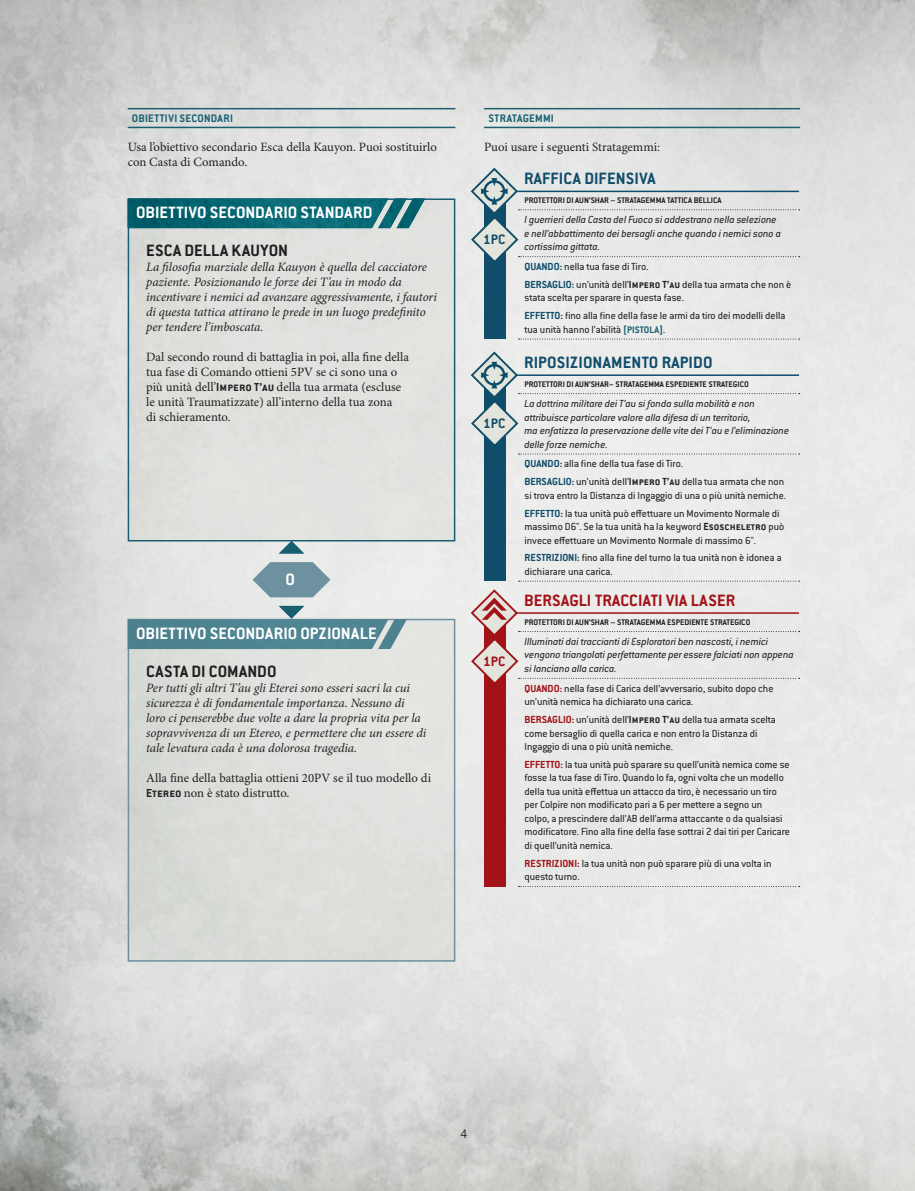
<style>
.page{position:relative;width:915px;height:1191px;background:#fff}
.page>*{position:absolute;margin:0;border:0;box-sizing:border-box;transform-origin:0 0}
.t1{font:700 18px "Conduit ITC Std";letter-spacing:.005em;color:#fff}
.t2{font:700 18px "Conduit ITC Std";letter-spacing:.01em;color:#0f4d6b}
.t3{font:700 18px "Conduit ITC Std";letter-spacing:.015em;color:#231f20}
.t4{font:700 18px "Conduit ITC Std";letter-spacing:.01em;color:#a21217}
.t5{font:700 15px "Conduit ITC Std";letter-spacing:.005em;color:#0f4d6b}
.t6{font:700 15px "Conduit ITC Std";color:#a21217}
.t7{font:300 13.5px "Conduit ITC Std";color:#231f20}
.t8{font:italic 12.75px/15px "Minion Pro";letter-spacing:-.005em;color:#231f20}
.t9{font:12.75px/15px "Minion Pro";color:#231f20}
.t10{font:700 12px "Conduit ITC Std";letter-spacing:.02em;color:#186071}
.t11{font:11.25px/13.5px "Conduit ITC Std";color:#231f20}
.t12{font:italic 11.25px/13.5px "Conduit ITC Std";color:#231f20}
.t13{font:700 9px "Conduit ITC Std";color:#231f20}
.s1{font-family:"Conduit ITC Std";font-weight:700}
.s2{font-weight:700;color:#0f4d6b}
.s3{font-weight:700}
.s4{font-weight:700;font-size:10.5px;color:#186071}
.s5{font-weight:700;color:#a21217}
</style>
<div class="page">
<img style="left:0;top:0;width:914px;height:1191px">
<hr style="left:484px;top:127px;width:315px;height:1px;background:#186071">
<hr style="left:484px;top:108px;width:315px;height:1px;background:#186071">
<div style="left:484px;top:191px;width:21px;height:148px;background:#0f4d6b"></div>
<svg style="left:518px;top:339px;width:281px;height:1px"></svg>
<div style="left:484px;top:375px;width:21px;height:206px;background:#0f4d6b"></div>
<svg style="left:518px;top:581px;width:281px;height:1px"></svg>
<div style="left:484px;top:613px;width:21px;height:273px;background:#a21217"></div>
<svg style="left:518px;top:886px;width:281px;height:1px"></svg>
<svg style="left:469px;top:166px;width:330px;height:98px"></svg>
<svg style="left:469px;top:350px;width:330px;height:104px"></svg>
<svg style="left:469px;top:588px;width:330px;height:98px"></svg>
<hr style="left:128px;top:127px;width:327px;height:1px;background:#186071">
<hr style="left:128px;top:108px;width:327px;height:1px;background:#186071">
<div style="left:128px;top:199px;width:326px;height:342px;background:#dfe2de"></div>
<div style="left:128px;top:198px;width:327px;height:343px;border:2px solid #186071"></div>
<div style="left:128px;top:619px;width:326px;height:342px;background:#dedfdb"></div>
<div style="left:128px;top:619px;width:327px;height:342px;border:2px solid #6d919f"></div>
<img style="left:128px;top:198px;width:297px;height:30px">
<svg style="left:128px;top:541px;width:278px;height:108px"></svg>
<p class="t10" style="left:132px;top:111px;width:103px">OBIETTIVI SECONDARI</p>
<p class="t9" style="left:128px;top:140px;width:311px">Usa l’obiettivo secondario Esca della Kauyon. Puoi sostituirlo con Casta di Comando.</p>
<h1 class="t1" style="left:136px;top:202px;width:238px">OBIETTIVO SECONDARIO STANDARD</h1>
<h1 class="t3" style="left:146px;top:240px;width:143px">ESCA DELLA KAUYON</h1>
<p class="t8" style="left:146px;top:260px;width:292px">La filosofia marziale della Kauyon è quella del cacciatore paziente. Posizionando le forze dei T’au in modo da incentivare i nemici ad avanzare aggressivamente, i fautori di questa tattica attirano le prede in un luogo predefinito per tendere l’imboscata.</p>
<p class="t9" style="left:146px;top:350px;width:264px">Dal secondo round di battaglia in poi, alla fine della tua fase di Comando ottieni 5PV se ci sono una o più unità dell’<span class="s1">Impero T’au</span> della tua armata (escluse le unità Traumatizzate) all’interno della tua zona<br>di schieramento.</p>
<h1 class="t1" style="left:285px;top:569px;width:11px">O</h1>
<h1 class="t1" style="left:136px;top:622px;width:242px">OBIETTIVO SECONDARIO OPZIONALE</h1>
<h1 class="t3" style="left:146px;top:660px;width:132px">CASTA DI COMANDO</h1>
<p class="t8" style="left:146px;top:680px;width:281px">Per tutti gli altri T’au gli Eterei sono esseri sacri la cui sicurezza è di fondamentale importanza. Nessuno di loro ci penserebbe due volte a dare la propria vita per la sopravvivenza di un Etereo, e permettere che un essere di tale levatura cada è una dolorosa tragedia.</p>
<p class="t9" style="left:146px;top:770px;width:286px">Alla fine della battaglia ottieni 20PV se il tuo modello di<br><span class="s1">Etereo</span> non è stato distrutto.</p>
<p class="t10" style="left:488px;top:111px;width:67px">STRATAGEMMI</p>
<p class="t9" style="left:484px;top:140px;width:177px">Puoi usare i seguenti Stratagemmi:</p>
<h1 class="t2" style="left:524px;top:168px;width:133px">RAFFICA DIFENSIVA</h1>
<p class="t13" style="left:524px;top:195px;width:198px">PROTETTORI DI AUN’SHAR – STRATAGEMMA TATTICA BELLICA</p>
<p class="t12" style="left:524px;top:213px;width:258px">I guerrieri della Casta del Fuoco si addestrano nella selezione e nell’abbattimento dei bersagli anche quando i nemici sono a cortissima gittata.</p>
<p class="t11" style="left:524px;top:257px;width:268px;line-height:17.7px"><span class="s2">QUANDO:</span> nella tua fase di Tiro.<br><span class="s2">BERSAGLIO:</span> un’unità dell’<span class="s3">Impero T’au</span> della tua armata che non è</p>
<p class="t11" style="left:524px;top:289px;width:262px;line-height:17.7px">stata scelta per sparare in questa fase.<br><span class="s2">EFFETTO:</span> fino alla fine della fase le armi da tiro dei modelli della</p>
<p class="t11" style="left:524px;top:322px;width:142px">tua unità hanno l’abilità <span class="s4">[PISTOLA]</span>.</p>
<h1 class="t2" style="left:524px;top:351px;width:190px">RIPOSIZIONAMENTO RAPIDO</h1>
<p class="t13" style="left:524px;top:379px;width:226px">PROTETTORI DI AUN’SHAR– STRATAGEMMA ESPEDIENTE STRATEGICO</p>
<p class="t12" style="left:524px;top:396px;width:266px">La dottrina militare dei T’au si fonda sulla mobilità e non attribuisce particolare valore alla difesa di un territorio,<br>ma enfatizza la preservazione delle vite dei T’au e l’eliminazione delle forze nemiche.</p>
<p class="t11" style="left:524px;top:455px;width:261px;line-height:17.7px"><span class="s2">QUANDO:</span> alla fine della tua fase di Tiro.<br><span class="s2">BERSAGLIO:</span> un’unità dell’<span class="s3">Impero T’au</span> della tua armata che non</p>
<p class="t11" style="left:524px;top:486px;width:263px;line-height:17.7px">si trova entro la Distanza di Ingaggio di una o più unità nemiche.<br><span class="s2">EFFETTO:</span> la tua unità può effettuare un Movimento Normale di</p>
<p class="t11" style="left:524px;top:519px;width:261px">massimo D6". Se la tua unità ha la keyword <span class="s3">Esoscheletro</span> può invece effettuare un Movimento Normale di massimo 6".</p>
<p class="t11" style="left:524px;top:550px;width:259px"><span class="s2">RESTRIZIONI:</span> fino alla fine del turno la tua unità non è idonea a dichiarare una carica.</p>
<h1 class="t4" style="left:524px;top:589px;width:212px">BERSAGLI TRACCIATI VIA LASER</h1>
<p class="t13" style="left:524px;top:617px;width:227px">PROTETTORI DI AUN’SHAR – STRATAGEMMA ESPEDIENTE STRATEGICO</p>
<p class="t12" style="left:524px;top:634px;width:270px">Illuminati dai traccianti di Esploratori ben nascosti, i nemici vengono triangolati perfettamente per essere falciati non appena si lanciano alla carica.</p>
<p class="t11" style="left:524px;top:681px;width:250px"><span class="s5">QUANDO:</span> nella fase di Carica dell’avversario, subito dopo che un’unità nemica ha dichiarato una carica.</p>
<p class="t11" style="left:524px;top:712px;width:253px"><span class="s5">BERSAGLIO:</span> un’unità dell’<span class="s3">Impero T’au</span> della tua armata scelta come bersaglio di quella carica e non entro la Distanza di<br>Ingaggio di una o più unità nemiche.</p>
<p class="t11" style="left:524px;top:757px;width:267px"><span class="s5">EFFETTO:</span> la tua unità può sparare su quell’unità nemica come se fosse la tua fase di Tiro. Quando lo fa, ogni volta che un modello della tua unità effettua un attacco da tiro, è necessario un tiro per Colpire non modificato pari a 6 per mettere a segno un<br>colpo, a prescindere dall’AB dell’arma attaccante o da qualsiasi modificatore. Fino alla fine della fase sottrai 2 dai tiri per Caricare di quell’unità nemica.</p>
<p class="t11" style="left:524px;top:856px;width:248px"><span class="s5">RESTRIZIONI:</span> la tua unità non può sparare più di una volta in questo turno.</p>
<h2 class="t5" style="left:483px;top:230px;width:24px">1PC</h2>
<h2 class="t5" style="left:483px;top:414px;width:24px">1PC</h2>
<h2 class="t6" style="left:483px;top:652px;width:24px">1PC</h2>
<p class="t7" style="left:460px;top:1126px;width:8px">4</p>
</div>
